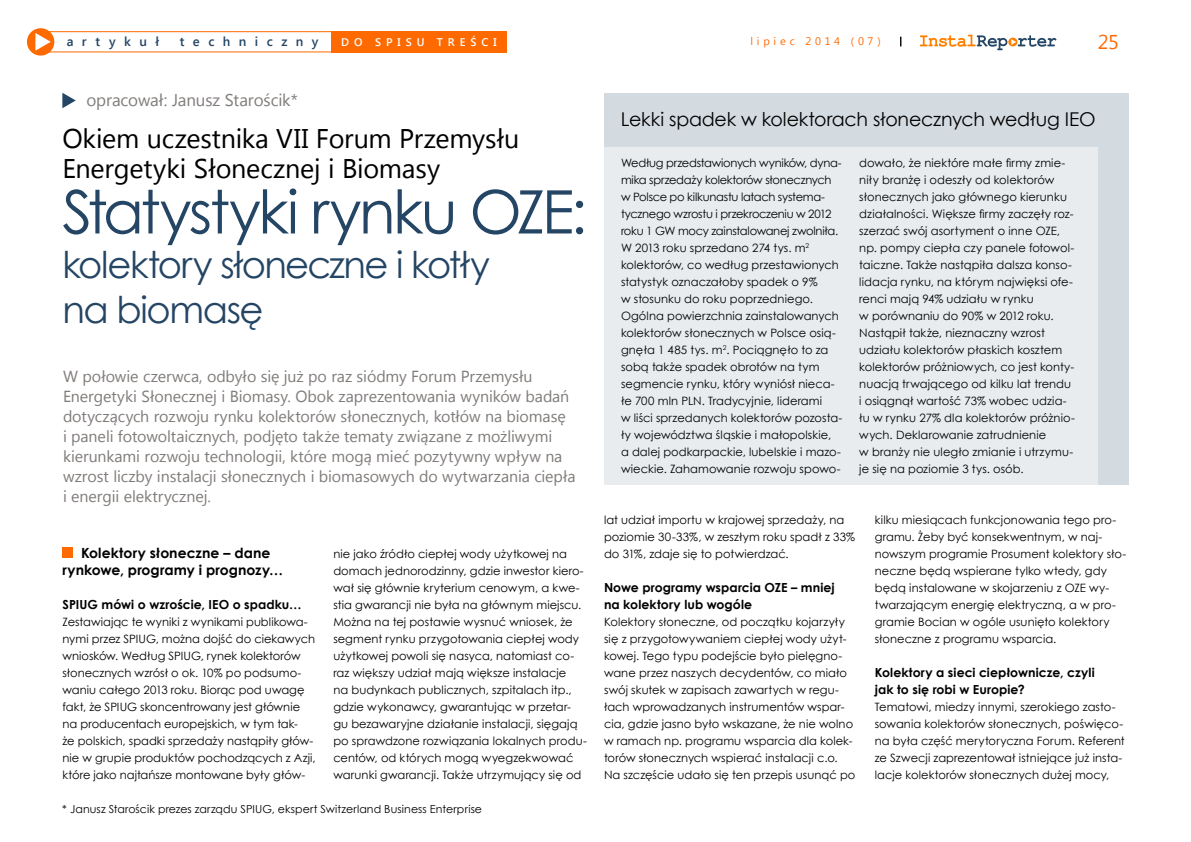
<style>
.page{position:relative;width:1191px;height:842px;background:#fff}
.page>*{position:absolute;margin:0;border:0;box-sizing:border-box;transform-origin:0 0}
.t1{font:60px "Century Gothic";letter-spacing:-.04em;color:#244564}
.t2{font:37px/45px "Century Gothic";letter-spacing:-.04em;color:#244564}
.t3{font:27px/30px "Segoe UI";letter-spacing:-.005em;color:#000}
.t4{font:20px "Segoe UI";color:#ff6a00}
.t5{font:19px "Century Gothic";letter-spacing:-.015em;color:#000}
.t6{font:17px "Segoe UI";letter-spacing:-.005em;color:#807c7a}
.t7{font:16px/20px "Segoe UI";letter-spacing:-.005em;color:#807c7a}
.t8{font:700 14px/17px "Century Gothic";letter-spacing:.005em;color:#000;text-align:center}
.t9{font:600 13px "Segoe UI";letter-spacing:.65em;color:#244564}
.t10{font:700 12.5px/17px "Century Gothic";letter-spacing:.005em;color:#000}
.t11{font:11.5px/17px "Century Gothic";letter-spacing:.005em;color:#000}
.t12{font:600 11.1px "Segoe UI";letter-spacing:.445em;color:#fff}
.t13{font:11px "Century Gothic";letter-spacing:.01em;color:#000}
.t14{font:11px "Segoe UI";letter-spacing:.345em;color:#ff6a00}
</style>
<div class="page">
<div style="left:27px;top:28px;width:27px;height:28px;background:#ff6a00;border-radius:50%"></div>
<svg style="left:35px;top:33px;width:16px;height:17px"></svg>
<svg style="left:920px;top:35px;width:136px;height:15px"></svg>
<div style="left:33px;top:31px;width:310px;height:21px;border:1px solid #ff6a00"></div>
<div style="left:331px;top:31px;width:176px;height:21px;background:#ff6a00"></div>
<svg style="left:62px;top:93px;width:14px;height:15px"></svg>
<div style="left:63px;top:548px;width:10px;height:10px;background:#ff6a00"></div>
<div style="left:604px;top:93px;width:524px;height:391px;background:#d3dae0"></div>
<div style="left:604px;top:147px;width:493px;height:346px;background:#e8ecef"></div>
<p class="t9" style="left:67px;top:32px;width:94px">artykuł</p>
<p class="t9" style="left:180px;top:32px;width:140px">techniczny</p>
<p class="t12" style="left:341px;top:34px;width:157px">do spisu treści</p>
<p class="t14" style="left:750px;top:34px;width:132px">lipiec 2014 (07)</p>
<h3 class="t4" style="left:1098px;top:28px;width:22px">25</h3>
<h3 class="t6" style="left:86px;top:88px;width:213px">opracował: Janusz Starościk*</h3>
<h3 class="t3" style="left:62px;top:123px;width:458px">Okiem uczestnika VII Forum Przemysłu<br>Energetyki Słonecznej i Biomasy</h3>
<h1 class="t1" style="left:62px;top:170px;width:526px">Statystyki rynku OZE:</h1>
<h2 class="t2" style="left:62px;top:242px;width:429px">kolektory słoneczne i kotły na biomasę</h2>
<p class="t7" style="left:63px;top:365px;width:514px">W połowie czerwca, odbyło się już po raz siódmy Forum Przemysłu Energetyki Słonecznej i Biomasy. Obok zaprezentowania wyników badań dotyczących rozwoju rynku kolektorów słonecznych, kotłów na biomasę<br>i paneli fotowoltaicznych, podjęto także tematy związane z możliwymi kierunkami rozwoju technologii, które mogą mieć pozytywny wpływ na wzrost liczby instalacji słonecznych i biomasowych do wytwarzania ciepła i energii elektrycznej.</p>
<p class="t8" style="left:62px;top:544px;width:222px">Kolektory słoneczne – dane rynkowe, programy i prognozy…</p>
<p class="t10" style="left:63px;top:596px;width:240px">SPIUG mówi o wzroście, IEO o spadku…</p>
<p class="t11" style="left:63px;top:613px;width:255px">Zestawiając te wyniki z wynikami publikowa&shy;nymi przez SPIUG, można dojść do ciekawych wniosków. Według SPIUG, rynek kolektorów słonecznych wzrósł o ok. 10% po podsumo&shy;waniu całego 2013 roku. Biorąc pod uwagę fakt, że SPIUG skoncentrowany jest głównie na producentach europejskich, w tym tak-<br>że polskich, spadki sprzedaży nastąpiły głów&shy;nie w grupie produktów pochodzących z Azji, które jako najtańsze montowane były głów-</p>
<p class="t11" style="left:333px;top:545px;width:255px">nie jako źródło ciepłej wody użytkowej na domach jednorodzinny, gdzie inwestor kiero&shy;wał się głównie kryterium cenowym, a kwe&shy;stia gwarancji nie była na głównym miejscu.<br>Można na tej postawie wysnuć wniosek, że segment rynku przygotowania ciepłej wody użytkowej powoli się nasyca, natomiast co&shy;raz większy udział mają większe instalacje<br>na budynkach publicznych, szpitalach itp., gdzie wykonawcy, gwarantując w przetar&shy;gu bezawaryjne działanie instalacji, sięgają po sprawdzone rozwiązania lokalnych produ&shy;centów, od których mogą wyegzekwować warunki gwarancji. Także utrzymujący się od</p>
<p class="t13" style="left:62px;top:801px;width:421px">* Janusz Starościk prezes zarządu SPIUG, ekspert Switzerland Business Enterprise</p>
<h3 class="t5" style="left:621px;top:106px;width:476px">Lekki spadek w kolektorach słonecznych według IEO</h3>
<p class="t11" style="left:621px;top:154px;width:223px">Według przedstawionych wyników, dyna&shy;mika sprzedaży kolektorów słonecznych w Polsce po kilkunastu latach systema&shy;tycznego wzrostu i przekroczeniu w 2012 roku 1 GW mocy zainstalowanej zwolniła.<br>W 2013 roku sprzedano 274 tys. m<sup>2 </sup>kolektorów, co według przestawionych statystyk oznaczałoby spadek o 9%<br>w stosunku do roku poprzedniego.<br>Ogólna powierzchnia zainstalowanych kolektorów słonecznych w Polsce osią&shy;gnęła 1 485 tys. m<sup>2</sup>. Pociągnęło to za sobą także spadek obrotów na tym segmencie rynku, który wyniósł nieca&shy;łe 700 mln PLN. Tradycyjnie, liderami<br>w liści sprzedanych kolektorów pozosta&shy;ły województwa śląskie i małopolskie,<br>a dalej podkarpackie, lubelskie i mazo&shy;wieckie. Zahamowanie rozwoju spowo-</p>
<p class="t11" style="left:859px;top:154px;width:217px">dowało, że niektóre małe firmy zmie&shy;niły branżę i odeszły od kolektorów słonecznych jako głównego kierunku działalności. Większe firmy zaczęły roz&shy;szerzać swój asortyment o inne OZE, np. pompy ciepła czy panele fotowol&shy;taiczne. Także nastąpiła dalsza konso&shy;lidacja rynku, na którym najwięksi ofe&shy;renci mają 94% udziału w rynku<br>w porównaniu do 90% w 2012 roku.<br>Nastąpił także, nieznaczny wzrost udziału kolektorów płaskich kosztem kolektorów próżniowych, co jest konty&shy;nuacją trwającego od kilku lat trendu i osiągnął wartość 73% wobec udzia&shy;łu w rynku 27% dla kolektorów próżnio&shy;wych. Deklarowanie zatrudnienie<br>w branży nie uległo zmianie i utrzymu&shy;je się na poziomie 3 tys. osób.</p>
<p class="t11" style="left:604px;top:511px;width:253px">lat udział importu w krajowej sprzedaży, na poziomie 30-33%, w zeszłym roku spadł z 33% do 31%, zdaje się to potwierdzać.</p>
<p class="t10" style="left:604px;top:579px;width:232px">Nowe programy wsparcia OZE – mniej na kolektory lub wogóle</p>
<p class="t11" style="left:604px;top:613px;width:253px">Kolektory słoneczne, od początku kojarzyły się z przygotowywaniem ciepłej wody użyt&shy;kowej. Tego typu podejście było pielęgno&shy;wane przez naszych decydentów, co miało swój skutek w zapisach zawartych w regu&shy;łach wprowadzanych instrumentów wspar&shy;cia, gdzie jasno było wskazane, że nie wolno w ramach np. programu wsparcia dla kolek&shy;torów słonecznych wspierać instalacji c.o.<br>Na szczęście udało się ten przepis usunąć po</p>
<p class="t11" style="left:874px;top:511px;width:253px">kilku miesiącach funkcjonowania tego pro&shy;gramu. Żeby być konsekwentnym, w naj&shy;nowszym programie Prosument kolektory sło&shy;neczne będą wspierane tylko wtedy, gdy będą instalowane w skojarzeniu z OZE wy&shy;twarzającym energię elektryczną, a w pro&shy;gramie Bocian w ogóle usunięto kolektory słoneczne z programu wsparcia.</p>
<p class="t10" style="left:874px;top:664px;width:221px">Kolektory a sieci ciepłownicze, czyli jak to się robi w Europie?</p>
<p class="t11" style="left:874px;top:698px;width:251px">Tematowi, miedzy innymi, szerokiego zasto&shy;sowania kolektorów słonecznych, poświęco&shy;na była część merytoryczna Forum. Referent ze Szwecji zaprezentował istniejące już insta&shy;lacje kolektorów słonecznych dużej mocy,</p>
</div>
